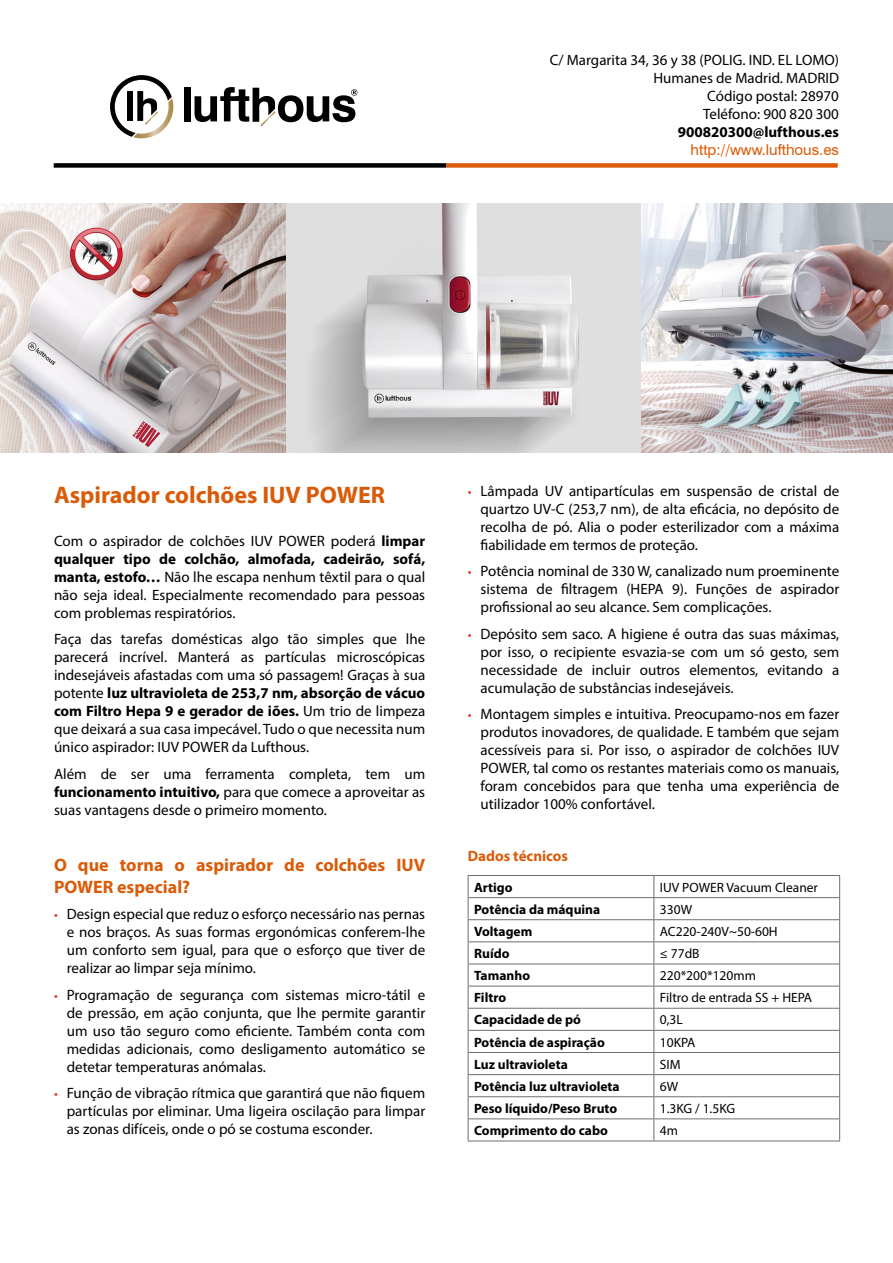
<style>
.page{position:relative;width:893px;height:1263px;background:#fff}
.page>*{position:absolute;margin:0;border:0;box-sizing:border-box;transform-origin:0 0}
.t1{font:700 24px "Myriad Pro";color:#da5b07}
.t2{font:700 18px/21.6px "Myriad Pro";color:#da5b07}
.t3{font:15px/18px "Myriad Pro";color:#000;text-align:justify}
.t4{font:15px "Swiss 721 BT";color:#da5b07}
.t5{font:700 15px "Myriad Pro";color:#000}
.t6{font:700 15px "Myriad Pro";color:#da5b07}
.t7{font:700 13.5px "Myriad Pro";color:#000}
.t8{font:13.5px "Myriad Pro";color:#000}
.s1{font-size:13.5px;color:#e63329}
.s2{font-weight:700}
</style>
<div class="page">
<img style="left:0;top:203px;width:893px;height:250px">
<div style="left:54px;top:163px;width:392px;height:5px;background:#000"></div>
<div style="left:446px;top:163px;width:392px;height:5px;background:#da5b07"></div>
<div style="left:184px;top:87px;width:7px;height:34px;background:#000"></div>
<svg style="left:195px;top:87px;width:162px;height:39px"></svg>
<svg style="left:110px;top:75px;width:63px;height:63px"></svg>
<hr style="left:468px;top:875px;width:186px;height:1px;background:#706f6f">
<hr style="left:654px;top:875px;width:186px;height:1px;background:#706f6f">
<hr style="left:468px;top:897px;width:186px;height:1px;background:#706f6f">
<hr style="left:654px;top:897px;width:186px;height:1px;background:#706f6f">
<hr style="left:468px;top:919px;width:186px;height:1px;background:#706f6f">
<hr style="left:654px;top:919px;width:186px;height:1px;background:#706f6f">
<hr style="left:468px;top:941px;width:186px;height:1px;background:#706f6f">
<hr style="left:654px;top:941px;width:186px;height:1px;background:#706f6f">
<hr style="left:468px;top:963px;width:186px;height:1px;background:#706f6f">
<hr style="left:654px;top:963px;width:186px;height:1px;background:#706f6f">
<hr style="left:468px;top:986px;width:186px;height:1px;background:#706f6f">
<hr style="left:654px;top:986px;width:186px;height:1px;background:#706f6f">
<hr style="left:468px;top:1008px;width:186px;height:1px;background:#706f6f">
<hr style="left:654px;top:1008px;width:186px;height:1px;background:#706f6f">
<hr style="left:468px;top:1030px;width:186px;height:1px;background:#706f6f">
<hr style="left:654px;top:1030px;width:186px;height:1px;background:#706f6f">
<hr style="left:468px;top:1052px;width:186px;height:1px;background:#706f6f">
<hr style="left:654px;top:1052px;width:186px;height:1px;background:#706f6f">
<hr style="left:468px;top:1074px;width:186px;height:1px;background:#706f6f">
<hr style="left:654px;top:1074px;width:186px;height:1px;background:#706f6f">
<hr style="left:468px;top:1096px;width:186px;height:1px;background:#706f6f">
<hr style="left:654px;top:1096px;width:186px;height:1px;background:#706f6f">
<hr style="left:468px;top:1118px;width:186px;height:1px;background:#706f6f">
<svg style="left:468px;top:876px;width:1px;height:264px"></svg>
<hr style="left:654px;top:1118px;width:186px;height:1px;background:#706f6f">
<svg style="left:653px;top:876px;width:1px;height:264px"></svg>
<svg style="left:839px;top:876px;width:1px;height:264px"></svg>
<hr style="left:468px;top:1140px;width:186px;height:1px;background:#706f6f">
<hr style="left:654px;top:1140px;width:186px;height:1px;background:#706f6f">
<p class="t3" style="left:550px;top:51px;width:291px;text-align:right">C/ Margarita 34, 36 y 38 (POLIG. IND. EL LOMO)<br>Humanes de Madrid. MADRID<br>Código postal: 28970<br>Teléfono: 900 820 300</p>
<p class="t5" style="left:678px;top:122px;width:163px">900820300@lufthous.es</p>
<p class="t4" style="left:691px;top:141px;width:150px">http://www.lufthous.es</p>
<h1 class="t1" style="left:54px;top:479px;width:333px">Aspirador colchões IUV POWER</h1>
<p class="t3" style="left:480px;top:481px;width:360px;text-indent:-13px"><span class="s1">•</span> Lâmpada UV antipartículas em suspensão de cristal de quartzo UV-C (253,7 nm), de alta eficácia, no depósito de recolha de pó. Alia o poder esterilizador com a máxima fiabilidade em termos de proteção.</p>
<p class="t3" style="left:480px;top:562px;width:360px;text-indent:-13px"><span class="s1">•</span> Potência nominal de 330 W, canalizado num proeminente sistema de filtragem (HEPA 9). Funções de aspirador profissional ao seu alcance. Sem complicações.</p>
<p class="t3" style="left:480px;top:625px;width:360px;text-indent:-13px"><span class="s1">•</span> Depósito sem saco. A higiene é outra das suas máximas, por isso, o recipiente esvazia-se com um só gesto, sem necessidade de incluir outros elementos, evitando a acumulação de substâncias indesejáveis.</p>
<p class="t3" style="left:480px;top:705px;width:360px;text-indent:-13px"><span class="s1">•</span> Montagem simples e intuitiva. Preocupamo-nos em fazer produtos inovadores, de qualidade. E também que sejam acessíveis para si. Por isso, o aspirador de colchões IUV POWER, tal como os restantes materiais como os manuais, foram concebidos para que tenha uma experiência de utilizador 100% confortável.</p>
<p class="t3" style="left:54px;top:531px;width:373px">Com o aspirador de colchões IUV POWER poderá <span class="s2">limpar qualquer tipo de colchão, almofada, cadeirão, sofá, manta, estofo…</span> Não lhe escapa nenhum têxtil para o qual não seja ideal. Especialmente recomendado para pessoas com problemas respiratórios.</p>
<p class="t3" style="left:54px;top:630px;width:373px">Faça das tarefas domésticas algo tão simples que lhe parecerá incrível. Manterá as partículas microscópicas indesejáveis afastadas com uma só passagem! Graças à sua potente <span class="s2">luz ultravioleta de 253,7 nm, absorção de vácuo com Filtro Hepa 9 e gerador de iões.</span> Um trio de limpeza que deixará a sua casa impecável. Tudo o que necessita num único aspirador: IUV POWER da Lufthous.</p>
<p class="t3" style="left:54px;top:764px;width:373px">Além de ser uma ferramenta completa, tem um <span class="s2">funcionamento intuitivo,</span> para que comece a aproveitar as suas vantagens desde o primeiro momento.</p>
<p class="t2" style="left:54px;top:854px;width:373px">O que torna o aspirador de colchões IUV<br>POWER especial?</p>
<p class="t3" style="left:67px;top:905px;width:360px;text-indent:-13px"><span class="s1">•</span> Design especial que reduz o esforço necessário nas pernas e nos braços. As suas formas ergonómicas conferem-lhe um conforto sem igual, para que o esforço que tiver de realizar ao limpar seja mínimo.</p>
<p class="t3" style="left:67px;top:986px;width:360px;text-indent:-13px"><span class="s1">•</span> Programação de segurança com sistemas micro-tátil e de pressão, em ação conjunta, que lhe permite garantir um uso tão seguro como eficiente. Também conta com medidas adicionais, como desligamento automático se detetar temperaturas anómalas.</p>
<p class="t3" style="left:67px;top:1084px;width:360px;text-indent:-13px"><span class="s1">•</span> Função de vibração rítmica que garantirá que não fiquem partículas por eliminar. Uma ligeira oscilação para limpar as zonas difíceis, onde o pó se costuma esconder.</p>
<p class="t6" style="left:468px;top:846px;width:102px">Dados técnicos</p>
<p class="t7" style="left:474px;top:878px;width:40px">Artigo</p>
<p class="t8" style="left:660px;top:879px;width:160px">IUV POWER Vacuum Cleaner</p>
<p class="t7" style="left:474px;top:900px;width:128px">Potência da máquina</p>
<p class="t8" style="left:660px;top:901px;width:34px">330W</p>
<p class="t7" style="left:474px;top:922px;width:60px">Voltagem</p>
<p class="t8" style="left:660px;top:923px;width:119px">AC220-240V~50-60H</p>
<p class="t7" style="left:474px;top:945px;width:37px">Ruído</p>
<p class="t8" style="left:660px;top:945px;width:41px">≤ 77dB</p>
<p class="t7" style="left:474px;top:967px;width:57px">Tamanho</p>
<p class="t8" style="left:660px;top:967px;width:98px">220*200*120mm</p>
<p class="t7" style="left:474px;top:989px;width:34px">Filtro</p>
<p class="t8" style="left:660px;top:989px;width:154px">Filtro de entrada SS + HEPA</p>
<p class="t7" style="left:474px;top:1011px;width:108px">Capacidade de pó</p>
<p class="t8" style="left:660px;top:1011px;width:25px">0,3L</p>
<p class="t7" style="left:474px;top:1033px;width:132px">Potência de aspiração</p>
<p class="t8" style="left:660px;top:1034px;width:37px">10KPA</p>
<p class="t7" style="left:474px;top:1055px;width:95px">Luz ultravioleta</p>
<p class="t8" style="left:660px;top:1056px;width:22px">SIM</p>
<p class="t7" style="left:474px;top:1077px;width:147px">Potência luz ultravioleta</p>
<p class="t8" style="left:660px;top:1078px;width:20px">6W</p>
<p class="t7" style="left:474px;top:1099px;width:145px">Peso líquido/Peso Bruto</p>
<p class="t8" style="left:660px;top:1100px;width:77px">1.3KG / 1.5KG</p>
<p class="t7" style="left:474px;top:1122px;width:135px">Comprimento do cabo</p>
<p class="t8" style="left:660px;top:1122px;width:20px">4m</p>
</div>
